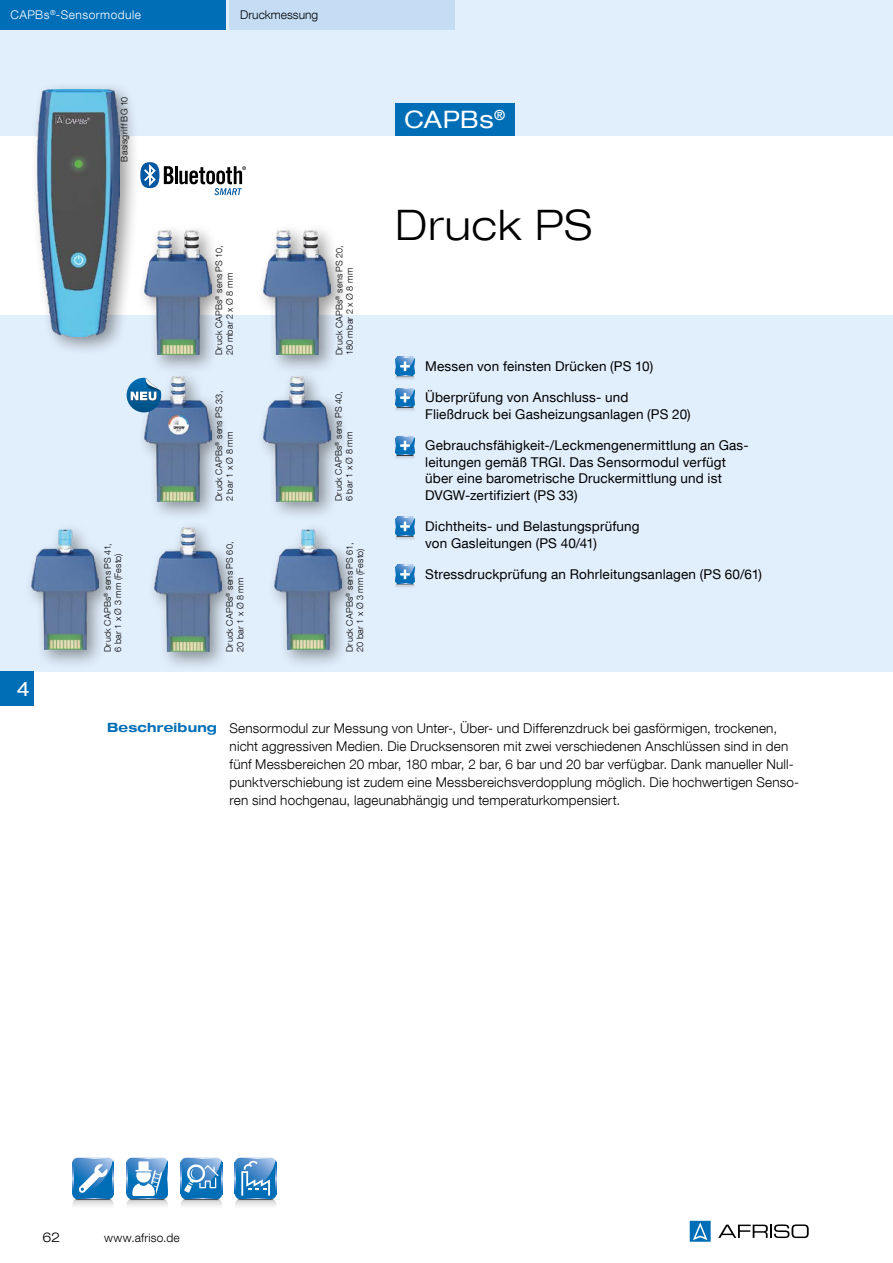
<style>
.page{position:relative;width:893px;height:1263px;background:#fff}
.page>*{position:absolute;margin:0;border:0;box-sizing:border-box;transform-origin:0 0}
.t1{font:300 expanded 42px "Helvetica Neue LT Com";letter-spacing:.025em;color:#000}
.t2{font:expanded 24px "Helvetica Neue LT Com";letter-spacing:.015em;color:#fff}
.t3{font:expanded 19.5px "Helvetica Neue LT Com";color:#fff}
.t4{font:300 13.5px/18px "Helvetica Neue LT Com";letter-spacing:.01em;color:#000}
.t5{font:13.5px/16.5px "Helvetica Neue LT Com";letter-spacing:.01em;color:#000}
.t6{font:300 expanded 13.5px "Helvetica Neue LT Com";color:#000}
.t7{font:700 expanded 12.75px "Helvetica Neue LT Com";letter-spacing:.015em;color:#006eb7}
.t8{font:300 12px "Helvetica Neue LT Com";letter-spacing:.04em;color:#fff}
.t9{font:300 12px "Helvetica Neue LT Com";letter-spacing:.02em;color:#000}
.t10{font:300 12px "Helvetica Neue LT Com";color:#000}
.t11{font:300 9px/10.5px "Helvetica Neue LT Com";letter-spacing:.025em;color:#000}
</style>
<div class="page">
<svg style="left:718px;top:1224px;width:91px;height:14px"></svg>
<svg style="left:690px;top:1221px;width:21px;height:21px"></svg>
<div style="left:0;top:0;width:893px;height:672px;background:#e1eefb"></div>
<div style="left:0;top:136px;width:893px;height:179px;background:#fff"></div>
<div style="left:395px;top:103px;width:119px;height:33px;background:#006eb7"></div>
<div style="left:140px;top:162px;width:19px;height:26px;background:#0058a2;border-radius:50%"></div>
<svg style="left:144px;top:164px;width:12px;height:22px"></svg>
<svg style="left:164px;top:166px;width:82px;height:29px"></svg>
<svg style="left:126px;top:1158px;width:42px;height:48px"></svg>
<svg style="left:72px;top:1158px;width:42px;height:48px"></svg>
<svg style="left:181px;top:1158px;width:41px;height:48px"></svg>
<svg style="left:235px;top:1158px;width:41px;height:48px"></svg>
<div style="left:30px;top:81px;width:110px;height:275px;background:#000;opacity:.4"></div>
<img style="left:38px;top:89px;width:82px;height:247px">
<svg style="left:395px;top:357px;width:20px;height:22px"></svg>
<svg style="left:395px;top:388px;width:20px;height:23px"></svg>
<svg style="left:395px;top:436px;width:20px;height:22px"></svg>
<svg style="left:395px;top:517px;width:20px;height:22px"></svg>
<svg style="left:395px;top:565px;width:20px;height:22px"></svg>
<div style="left:136px;top:223px;width:95px;height:151px;background:#000;opacity:.4"></div>
<img style="left:144px;top:231px;width:67px;height:124px">
<div style="left:256px;top:223px;width:95px;height:151px;background:#000;opacity:.4"></div>
<img style="left:264px;top:231px;width:67px;height:124px">
<div style="left:256px;top:369px;width:95px;height:151px;background:#000;opacity:.4"></div>
<img style="left:264px;top:376px;width:67px;height:125px">
<div style="left:136px;top:369px;width:95px;height:151px;background:#000;opacity:.4"></div>
<img style="left:144px;top:376px;width:67px;height:125px">
<div style="left:147px;top:520px;width:94px;height:151px;background:#000;opacity:.4"></div>
<img style="left:154px;top:527px;width:67px;height:125px">
<div style="left:24px;top:522px;width:94px;height:147px;background:#000;opacity:.4"></div>
<img style="left:32px;top:530px;width:67px;height:120px">
<div style="left:266px;top:522px;width:95px;height:147px;background:#000;opacity:.4"></div>
<img style="left:274px;top:530px;width:67px;height:120px">
<svg style="left:127px;top:378px;width:34px;height:34px"></svg>
<div style="left:0;top:672px;width:34px;height:34px;background:#006eb7"></div>
<div style="left:0;top:0;width:225px;height:30px;background:#006eb7"></div>
<div style="left:230px;top:0;width:225px;height:30px;background:#c4dcf4"></div>
<p class="t8" style="left:11px;top:7px;width:132px">CAPBs<sup>®</sup>-Sensormodule</p>
<p class="t10" style="left:240px;top:7px;width:79px">Druckmessung</p>
<p class="t11" style="left:119px;top:162px;width:66px;rotate:-90deg">Basisgriff BG 10</p>
<p class="t11" style="left:214px;top:355px;width:111px;rotate:-90deg">Druck CAPBs<sup>®</sup> sens PS 10,<br>20 mbar 2 x Ø 8 mm</p>
<p class="t11" style="left:334px;top:355px;width:111px;rotate:-90deg">Druck CAPBs<sup>®</sup> sens PS 20,<br>180 mbar 2 x Ø 8 mm</p>
<p class="t11" style="left:333px;top:501px;width:111px;rotate:-90deg">Druck CAPBs<sup>®</sup> sens PS 40,</p>
<p class="t11" style="left:214px;top:501px;width:112px;rotate:-90deg">Druck CAPBs<sup>®</sup> sens PS 33,</p>
<p class="t11" style="left:224px;top:501px;width:71px;rotate:-90deg">2 bar 1 x Ø 8 mm</p>
<p class="t11" style="left:344px;top:501px;width:71px;rotate:-90deg">6 bar 1 x Ø 8 mm</p>
<h3 class="t3" style="left:17px;top:677px;width:15px">4</h3>
<p class="t11" style="left:224px;top:652px;width:112px;rotate:-90deg">Druck CAPBs<sup>®</sup> sens PS 60,</p>
<p class="t11" style="left:355px;top:652px;width:105px;rotate:-90deg">20 bar 1 x Ø 3 mm (Festo)</p>
<p class="t11" style="left:102px;top:652px;width:110px;rotate:-90deg">Druck CAPBs<sup>®</sup> sens PS 41,<br>6 bar 1 x Ø 3 mm (Festo)</p>
<p class="t11" style="left:344px;top:652px;width:111px;rotate:-90deg">Druck CAPBs<sup>®</sup> sens PS 61,</p>
<p class="t11" style="left:235px;top:652px;width:76px;rotate:-90deg">20 bar 1 x Ø 8 mm</p>
<h2 class="t2" style="left:405px;top:105px;width:102px">CAPBs<sup>®</sup></h2>
<h1 class="t1" style="left:395px;top:199px;width:198px">Druck PS</h1>
<p class="t5" style="left:425px;top:358px;width:230px">Messen von feinsten Drücken (PS 10)</p>
<p class="t5" style="left:425px;top:389px;width:267px">Überprüfung von Anschluss- und<br>Fließdruck bei Gasheizungsanlagen (PS 20)</p>
<p class="t5" style="left:425px;top:437px;width:324px">Gebrauchsfähigkeit-/Leckmengenermittlung an Gas&shy;leitungen gemäß TRGI. Das Sensormodul verfügt über eine barometrische Druckermittlung und ist DVGW-zertifiziert (PS 33)</p>
<p class="t5" style="left:425px;top:518px;width:216px">Dichtheits- und Belastungsprüfung von Gasleitungen (PS 40/41)</p>
<p class="t5" style="left:425px;top:566px;width:338px">Stressdruckprüfung an Rohrleitungsanlagen (PS 60/61)</p>
<p class="t7" style="left:107px;top:719px;width:111px">Beschreibung</p>
<p class="t4" style="left:230px;top:718px;width:571px">Sensormodul zur Messung von Unter-, Über- und Differenzdruck bei gasförmigen, trockenen, nicht aggressiven Medien. Die Drucksensoren mit zwei verschiedenen Anschlüssen sind in den fünf Messbereichen 20 mbar, 180 mbar, 2 bar, 6 bar und 20 bar verfügbar. Dank manueller Null&shy;punktverschiebung ist zudem eine Messbereichsverdopplung möglich. Die hochwertigen Senso&shy;ren sind hochgenau, lageunabhängig und temperaturkompensiert.</p>
<p class="t6" style="left:43px;top:1228px;width:19px">62</p>
<p class="t9" style="left:104px;top:1230px;width:77px">www.afriso.de</p>
</div>
